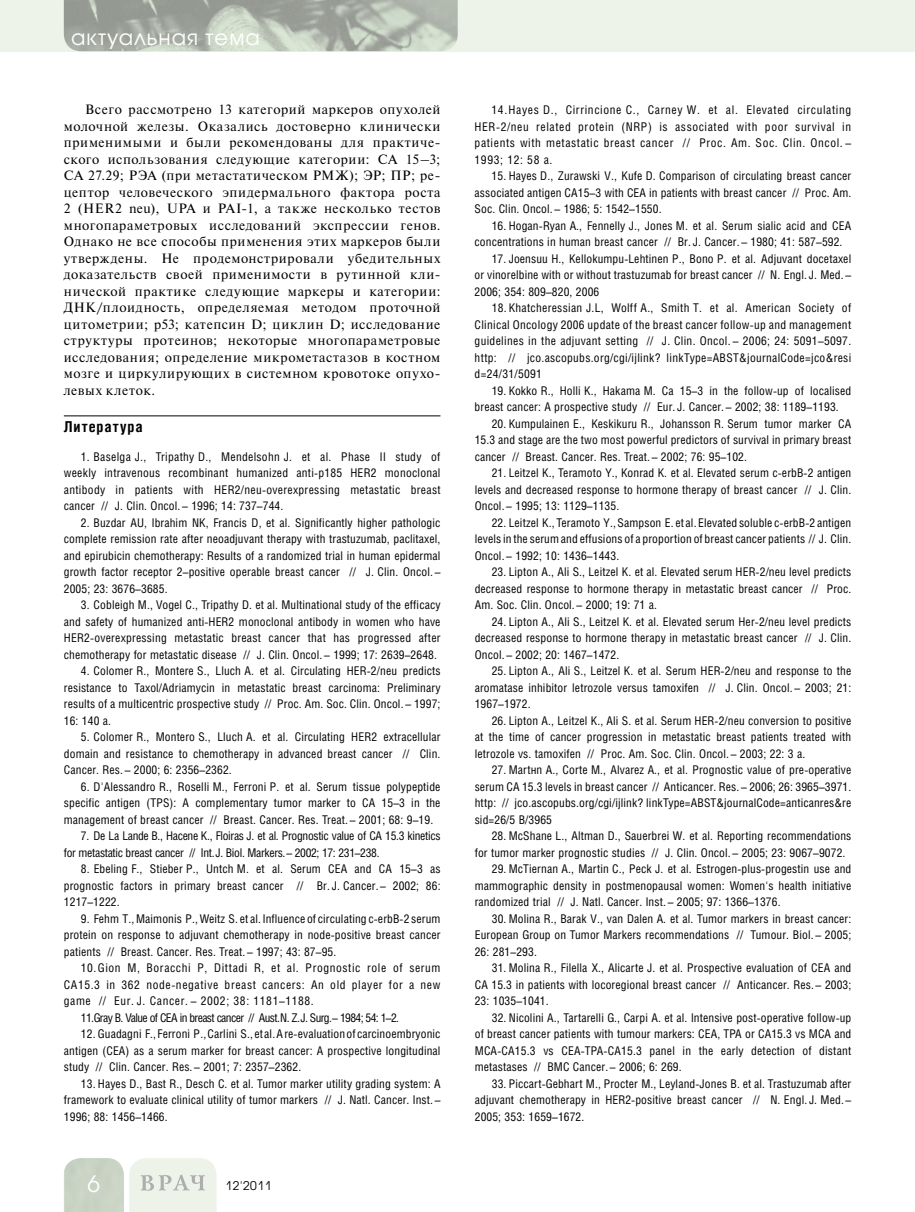
<style>
.page{position:relative;width:915px;height:1212px;background:#fff}
.page>*{position:absolute;margin:0;border:0;box-sizing:border-box;transform-origin:0 0}
.t1{font:22.5px "Avant Garde Gothic C";color:#fff}
.t2{font:21px "Avant Garde Gothic C";letter-spacing:.05em;color:#fff}
.t3{font:700 15px "Helios Cond";letter-spacing:.07em;color:#000}
.t4{font:13.5px/16.5px "Newton C";letter-spacing:.05em;color:#000;text-align:justify}
.t5{font:12px/16.5px "Helios Cond";letter-spacing:.01em;color:#000;text-align:justify}
.t6{font:12px "Helios Cond";letter-spacing:.05em;color:#000}
.t7{font:12px/16.5px "Helios Cond";letter-spacing:-.025em;color:#000}
.t8{font:12px "Helios Cond";letter-spacing:-.05em;color:#000}
.t9{font:12px "Avant Garde Gothic C";letter-spacing:.05em;color:#000}
</style>
<div class="page">
<div style="left:0;top:0;width:914px;height:51px;background:#edf3e8"></div>
<img style="left:64px;top:0;width:393px;height:51px">
<svg style="left:64px;top:1158px;width:152px;height:54px;background:#dde4d9"></svg>
<hr style="left:64px;top:415px;width:376px;height:1px;background:#000">
<p class="t2" style="left:71px;top:25px;width:190px">актуальная тема</p>
<p class="t4" style="left:64px;top:101px;width:378px;text-indent:21px">Всего рассмотрено 13 категорий маркеров опухолей молочной железы. Оказались достоверно клинически применимыми и были рекомендованы для практиче&shy;ского использования следующие категории: CA 15–3; CA 27.29; РЭА (при метастатическом РМЖ); ЭР; ПР; ре&shy;цептор человеческого эпидермального фактора роста 2 (HER2 neu), UPA и PAI-1, а также несколько тестов многопараметровых исследований экспрессии генов.<br>Однако не все способы применения этих маркеров были утверждены. Не продемонстрировали убедительных доказательств своей применимости в рутинной кли&shy;нической практике следующие маркеры и категории:<br>ДНК/плоидность, определяемая методом проточной цитометрии; р53; катепсин D; циклин D; исследование структуры протеинов; некоторые многопараметровые исследования; определение микрометастазов в костном мозге и циркулирующих в системном кровотоке опухо&shy;левых клеток.</p>
<p class="t3" style="left:64px;top:417px;width:80px">Литература</p>
<p class="t5" style="left:64px;top:448px;width:378px;text-indent:17px">1. Baselga J., Tripathy D., Mendelsohn J. et al. Phase II study of weekly intravenous recombinant humanized anti-p185 HER2 monoclonal antibody in patients with HER2/neu-overexpressing metastatic breast cancer // J. Clin. Oncol. – 1996; 14: 737–744.</p>
<p class="t5" style="left:64px;top:514px;width:378px;text-indent:17px">2. Buzdar AU, Ibrahim NK, Francis D, et al. Significantly higher pathologic complete remission rate after neoadjuvant therapy with trastuzumab, paclitaxel, and epirubicin chemotherapy: Results of a randomized trial in human epidermal growth factor receptor 2–positive operable breast cancer // J. Clin. Oncol. – 2005; 23: 3676–3685.</p>
<p class="t5" style="left:64px;top:597px;width:378px;text-indent:17px">3. Cobleigh M., Vogel C., Tripathy D. et al. Multinational study of the efficacy and safety of humanized anti-HER2 monoclonal antibody in women who have HER2‑overexpressing metastatic breast cancer that has progressed after chemotherapy for metastatic disease // J. Clin. Oncol. – 1999; 17: 2639–2648.</p>
<p class="t5" style="left:64px;top:663px;width:378px;text-indent:17px">4. Colomer R., Montere S., Lluch A. et al. Circulating HER-2/neu predicts resistance to Taxol/Adriamycin in metastatic breast carcinoma: Preliminary results of a multicentric prospective study // Proc. Am. Soc. Clin. Oncol. – 1997; 16: 140 a.</p>
<p class="t5" style="left:64px;top:729px;width:378px;text-indent:17px">5. Colomer R., Montero S., Lluch A. et al. Circulating HER2 extracellular domain and resistance to chemotherapy in advanced breast cancer // Clin.<br>Cancer. Res. – 2000; 6: 2356–2362.</p>
<p class="t5" style="left:64px;top:778px;width:378px;text-indent:17px">6. D'Alessandro R., Roselli M., Ferroni P. et al. Serum tissue polypeptide specific antigen (TPS): A complementary tumor marker to CA 15–3 in the management of breast cancer // Breast. Cancer. Res. Treat. – 2001; 68: 9–19.</p>
<p class="t7" style="left:64px;top:828px;width:378px;text-indent:17px">7. De La Lande B., Hacene K., Floiras J. et al. Prognostic value of CA 15.3 kinetics for metastatic breast cancer // Int.J. Biol. Markers.– 2002; 17: 231–238.</p>
<p class="t5" style="left:64px;top:861px;width:378px;text-indent:17px">8. Ebeling F., Stieber P., Untch M. et al. Serum CEA and CA 15–3 as prognostic factors in primary breast cancer // Br. J. Cancer. – 2002; 86:<br>1217–1222.</p>
<p class="t5" style="left:81px;top:910px;width:361px">9. Fehm T., Maimonis P., Weitz S. et al. Influence of circulating c-erbB-2 serum</p>
<p class="t5" style="left:64px;top:927px;width:378px">protein on response to adjuvant chemotherapy in node-positive breast cancer</p>
<p class="t5" style="left:64px;top:943px;width:274px">patients // Breast. Cancer. Res. Treat. – 1997; 43: 87–95.</p>
<p class="t6" style="left:81px;top:961px;width:361px">10.Gion M, Boracchi P, Dittadi R, et al. Prognostic role of serum</p>
<p class="t6" style="left:64px;top:977px;width:378px">CA15.3 in 362 node-negative breast cancers: An old player for a new</p>
<p class="t6" style="left:64px;top:994px;width:251px">game // Eur. J. Cancer. – 2002; 38: 1181–1188.</p>
<p class="t8" style="left:81px;top:1010px;width:319px">11.Gray B. Value of CEA in breast cancer // Aust.N. Z.J. Surg.– 1984; 54: 1–2.</p>
<p class="t5" style="left:64px;top:1026px;width:378px;text-indent:17px">12. Guadagni F., Ferroni P., Carlini S., et al. A re-evaluation of carcinoembryonic antigen (CEA) as a serum marker for breast cancer: A prospective longitudinal study // Clin. Cancer. Res. – 2001; 7: 2357–2362.</p>
<p class="t5" style="left:64px;top:1075px;width:378px;text-indent:17px">13. Hayes D., Bast R., Desch C. et al. Tumor marker utility grading system: A framework to evaluate clinical utility of tumor markers // J. Natl. Cancer. Inst. – 1996; 88: 1456–1466.</p>
<p class="t1" style="left:88px;top:1170px;width:14px">6</p>
<p class="t9" style="left:225px;top:1179px;width:47px">12'2011</p>
<p class="t5" style="left:474px;top:102px;width:378px;text-indent:17px">14.Hayes D., Cirrincione C., Carney W. et al. Elevated circulating HER-2/neu related protein (NRP) is associated with poor survival in patients with metastatic breast cancer // Proc. Am. Soc. Clin. Oncol. – 1993; 12: 58 a.</p>
<p class="t5" style="left:474px;top:168px;width:378px;text-indent:17px">15. Hayes D., Zurawski V., Kufe D. Comparison of circulating breast cancer associated antigen CA15–3 with CEA in patients with breast cancer // Proc. Am.<br>Soc. Clin. Oncol. – 1986; 5: 1542–1550.</p>
<p class="t5" style="left:474px;top:217px;width:378px;text-indent:17px">16. Hogan-Ryan A., Fennelly J., Jones M. et al. Serum sialic acid and CEA concentrations in human breast cancer // Br. J. Cancer. – 1980; 41: 587–592.</p>
<p class="t5" style="left:474px;top:250px;width:378px;text-indent:17px">17. Joensuu H., Kellokumpu-Lehtinen P., Bono P. et al. Adjuvant docetaxel or vinorelbine with or without trastuzumab for breast cancer // N. Engl. J. Med. – 2006; 354: 809–820, 2006</p>
<p class="t5" style="left:474px;top:300px;width:378px;text-indent:17px">18. Khatcheressian J.L, Wolff A., Smith T. et al. American Society of Clinical Oncology 2006 update of the breast cancer follow-up and management guidelines in the adjuvant setting // J. Clin. Oncol. – 2006; 24: 5091–5097. http: // jco.ascopubs.org/cgi/ijlink? linkType=ABST&amp;journalCode=jco&amp;resi d=24/31/5091</p>
<p class="t5" style="left:474px;top:382px;width:378px;text-indent:17px">19. Kokko R., Holli K., Hakama M. Ca 15–3 in the follow-up of localised breast cancer: A prospective study // Eur. J. Cancer. – 2002; 38: 1189–1193.</p>
<p class="t5" style="left:474px;top:415px;width:378px;text-indent:17px">20. Kumpulainen E., Keskikuru R., Johansson R. Serum tumor marker CA 15.3 and stage are the two most powerful predictors of survival in primary breast cancer // Breast. Cancer. Res. Treat. – 2002; 76: 95–102.</p>
<p class="t5" style="left:474px;top:465px;width:378px;text-indent:17px">21. Leitzel K., Teramoto Y., Konrad K. et al. Elevated serum c-erbB-2 antigen levels and decreased response to hormone therapy of breast cancer // J. Clin.<br>Oncol. – 1995; 13: 1129–1135.</p>
<p class="t5" style="left:474px;top:514px;width:378px;text-indent:17px">22. Leitzel K., Teramoto Y., Sampson E. et al. Elevated soluble c-erbB-2 antigen levels in the serum and effusions of a proportion of breast cancer patients // J. Clin.<br>Oncol. – 1992; 10: 1436–1443.</p>
<p class="t5" style="left:474px;top:564px;width:378px;text-indent:17px">23. Lipton A., Ali S., Leitzel K. et al. Elevated serum HER-2/neu level predicts decreased response to hormone therapy in metastatic breast cancer // Proc.<br>Am. Soc. Clin. Oncol. – 2000; 19: 71 a.</p>
<p class="t5" style="left:474px;top:613px;width:378px;text-indent:17px">24. Lipton A., Ali S., Leitzel K. et al. Elevated serum Her-2/neu level predicts decreased response to hormone therapy in metastatic breast cancer // J. Clin.<br>Oncol. – 2002; 20: 1467–1472.</p>
<p class="t5" style="left:474px;top:663px;width:378px;text-indent:17px">25. Lipton A., Ali S., Leitzel K. et al. Serum HER-2/neu and response to the aromatase inhibitor letrozole versus tamoxifen // J. Clin. Oncol. – 2003; 21:<br>1967–1972.</p>
<p class="t5" style="left:474px;top:712px;width:378px;text-indent:17px">26. Lipton A., Leitzel K., Ali S. et al. Serum HER-2/neu conversion to positive at the time of cancer progression in metastatic breast patients treated with letrozole vs. tamoxifen // Proc. Am. Soc. Clin. Oncol. – 2003; 22: 3 a.</p>
<p class="t5" style="left:474px;top:762px;width:378px;text-indent:17px">27. Martнn A., Corte M., Alvarez A., et al. Prognostic value of pre-operative serum CA 15.3 levels in breast cancer // Anticancer. Res. – 2006; 26: 3965–3971. http: // jco.ascopubs.org/cgi/ijlink? linkType=ABST&amp;journalCode=anticanres&amp;re sid=26/5 B/3965</p>
<p class="t5" style="left:474px;top:828px;width:378px;text-indent:17px">28. McShane L., Altman D., Sauerbrei W. et al. Reporting recommendations for tumor marker prognostic studies // J. Clin. Oncol. – 2005; 23: 9067–9072.</p>
<p class="t5" style="left:474px;top:861px;width:378px;text-indent:17px">29. McTiernan A., Martin C., Peck J. et al. Estrogen-plus-progestin use and mammographic density in postmenopausal women: Women's health initiative randomized trial // J. Natl. Cancer. Inst. – 2005; 97: 1366–1376.</p>
<p class="t5" style="left:474px;top:910px;width:378px;text-indent:17px">30. Molina R., Barak V., van Dalen A. et al. Tumor markers in breast cancer:<br>European Group on Tumor Markers recommendations // Tumour. Biol. – 2005; 26: 281–293.</p>
<p class="t5" style="left:474px;top:960px;width:378px;text-indent:17px">31. Molina R., Filella X., Alicarte J. et al. Prospective evaluation of CEA and CA 15.3 in patients with locoregional breast cancer // Anticancer. Res. – 2003; 23: 1035–1041.</p>
<p class="t5" style="left:474px;top:1009px;width:378px;text-indent:17px">32. Nicolini A., Tartarelli G., Carpi A. et al. Intensive post-operative follow-up of breast cancer patients with tumour markers: CEA, TPA or CA15.3 vs MCA and MCA-CA15.3 vs CEA-TPA-CA15.3 panel in the early detection of distant metastases // BMC Cancer. – 2006; 6: 269.</p>
<p class="t5" style="left:474px;top:1075px;width:378px;text-indent:17px">33. Piccart-Gebhart M., Procter M., Leyland-Jones B. et al. Trastuzumab after adjuvant chemotherapy in HER2‑positive breast cancer // N. Engl. J. Med. – 2005; 353: 1659–1672.</p>
</div>
